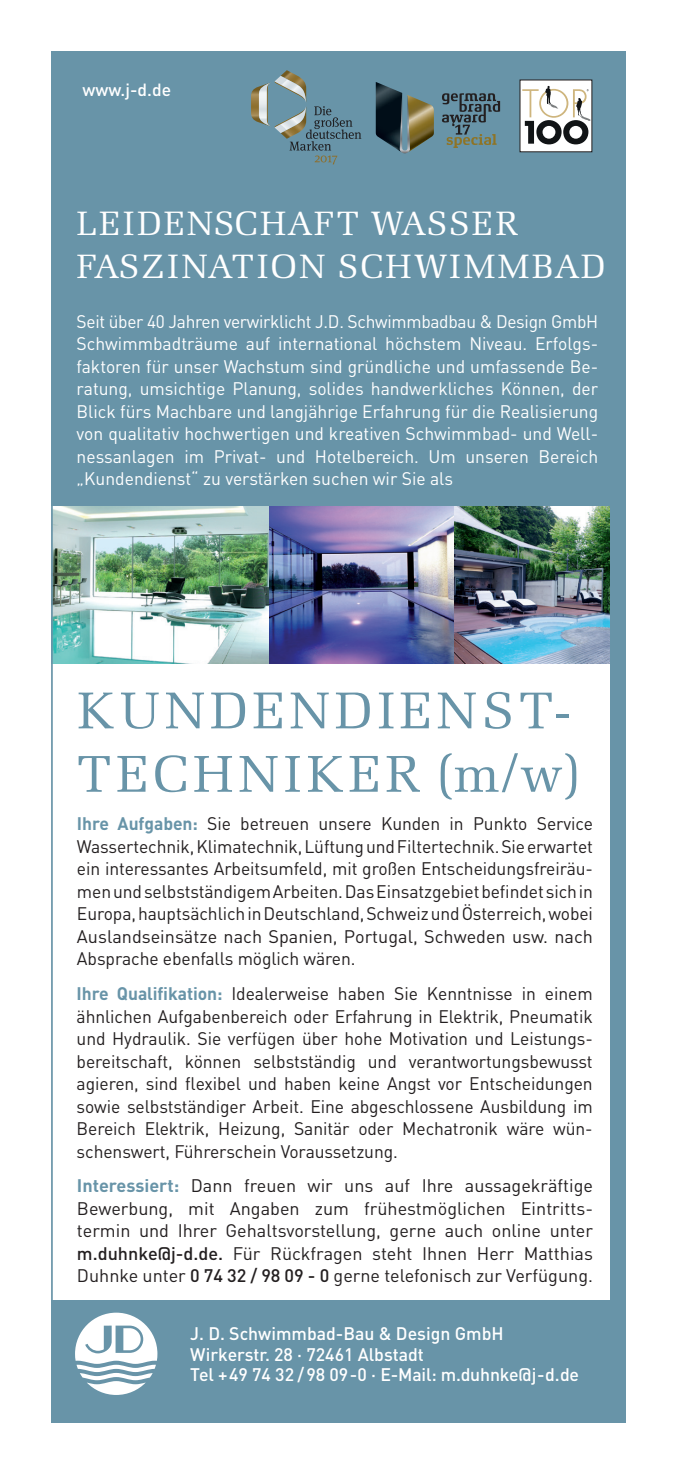
<style>
.page{position:relative;width:677px;height:1461px;background:#fff}
.page>*{position:absolute;margin:0;border:0;box-sizing:border-box;transform-origin:0 0}
.t1{font:51.75px/63.4px "Melior";letter-spacing:.1em;color:#6894a8}
.t2{font:33.75px/43px "Melior";letter-spacing:.075em;color:#fff}
.t3{font:18px/22.5px "DIN Pro";letter-spacing:-.005em;color:#231f20;text-align:justify}
.t4{font:18px/22.5px "DIN Pro";color:#fff;text-align:justify;scale:.96 1}
.t5{font:500 18px/20.2px "DIN Pro";color:#fff}
.t6{font:500 17.55px "DIN Pro";color:#fff}
.s1{font-weight:700;color:#6894a8}
.s2{font-weight:500}
</style>
<div class="page">
<div style="left:51px;top:51px;width:574px;height:505px;background:#6894a8"></div>
<div style="left:51px;top:1300px;width:574px;height:122px;background:#6894a8"></div>
<div style="left:609px;top:169px;width:16px;height:1147px;background:#6894a8"></div>
<svg style="left:75px;top:1312px;width:82px;height:83px"></svg>
<img style="left:54px;top:507px;width:555px;height:157px">
<div style="left:519px;top:80px;width:72px;height:72px;background:#fff"></div>
<svg style="left:522px;top:86px;width:67px;height:58px"></svg>
<img style="left:409px;top:95px;width:24px;height:57px">
<img style="left:375px;top:82px;width:27px;height:69px">
<svg style="left:399px;top:93px;width:10px;height:60px"></svg>
<svg style="left:442px;top:93px;width:57px;height:55px"></svg>
<img style="left:281px;top:70px;width:17px;height:6px">
<svg style="left:251px;top:76px;width:110px;height:89px"></svg>
<p class="t6" style="left:82px;top:77px;width:90px">www.j-d.de</p>
<h2 class="t2" style="left:77px;top:203px;width:530px">LEIDENSCHAFT WASSER<br>FASZINATION SCHWIMMBAD</h2>
<p class="t4" style="left:77px;top:309px;width:544px">Seit über 40 Jahren verwirklicht J.D. Schwimmbadbau &amp; Design GmbH Schwimmbadträume auf international höchstem Niveau. Erfolgs&shy;faktoren für unser Wachstum sind gründliche und umfassende Be&shy;ratung, umsichtige Planung, solides handwerkliches Können, der Blick fürs Machbare und langjährige Erfahrung für die Realisierung von qualitativ hochwertigen und kreativen Schwimmbad- und Well&shy;nessanlagen im Privat- und Hotelbereich. Um unseren Bereich „Kundendienst“ zu verstärken suchen wir Sie als</p>
<h1 class="t1" style="left:77px;top:679px;width:504px">KUNDENDIENST-<br>TECHNIKER (m/w)</h1>
<p class="t3" style="left:77px;top:812px;width:517px"><span class="s1">Ihre Aufgaben:</span> Sie betreuen unsere Kunden in Punkto Service Wassertechnik, Klimatechnik, Lüftung und Filtertechnik. Sie erwartet ein interessantes Arbeitsumfeld, mit großen Entscheidungsfreiräu&shy;men und selbstständigem Arbeiten. Das Einsatzgebiet befindet sich in Europa, hauptsächlich in Deutschland, Schweiz und Österreich, wobei Auslandseinsätze nach Spanien, Portugal, Schweden usw. nach Absprache ebenfalls möglich wären.</p>
<p class="t3" style="left:77px;top:981px;width:517px"><span class="s1">Ihre Qualifikation:</span> Idealerweise haben Sie Kenntnisse in einem ähnlichen Aufgabenbereich oder Erfahrung in Elektrik, Pneumatik und Hydraulik. Sie verfügen über hohe Motivation und Leistungs&shy;bereitschaft, können selbstständig und verantwortungsbewusst agieren, sind flexibel und haben keine Angst vor Entscheidungen sowie selbstständiger Arbeit. Eine abgeschlossene Ausbildung im Bereich Elektrik, Heizung, Sanitär oder Mechatronik wäre wün&shy;schenswert, Führerschein Voraussetzung.</p>
<p class="t3" style="left:77px;top:1174px;width:517px"><span class="s1">Interessiert:</span> Dann freuen wir uns auf Ihre aussagekräftige Bewerbung, mit Angaben zum frühestmöglichen Eintritts&shy;termin und Ihrer Gehaltsvorstellung, gerne auch online unter <span class="s2">m.duhnke@j-d.de.</span> Für Rückfragen steht Ihnen Herr Matthias Duhnke unter <span class="s2">0 74 32 / 98 09 - 0</span> gerne telefonisch zur Verfügung.</p>
<p class="t5" style="left:190px;top:1323px;width:390px">J. D. Schwimmbad-Bau &amp; Design GmbH<br>Wirkerstr. 28 · 72461 Albstadt<br>Tel +49 74 32 /98 09-0 · E-Mail: m.duhnke@j-d.de</p>
</div>
